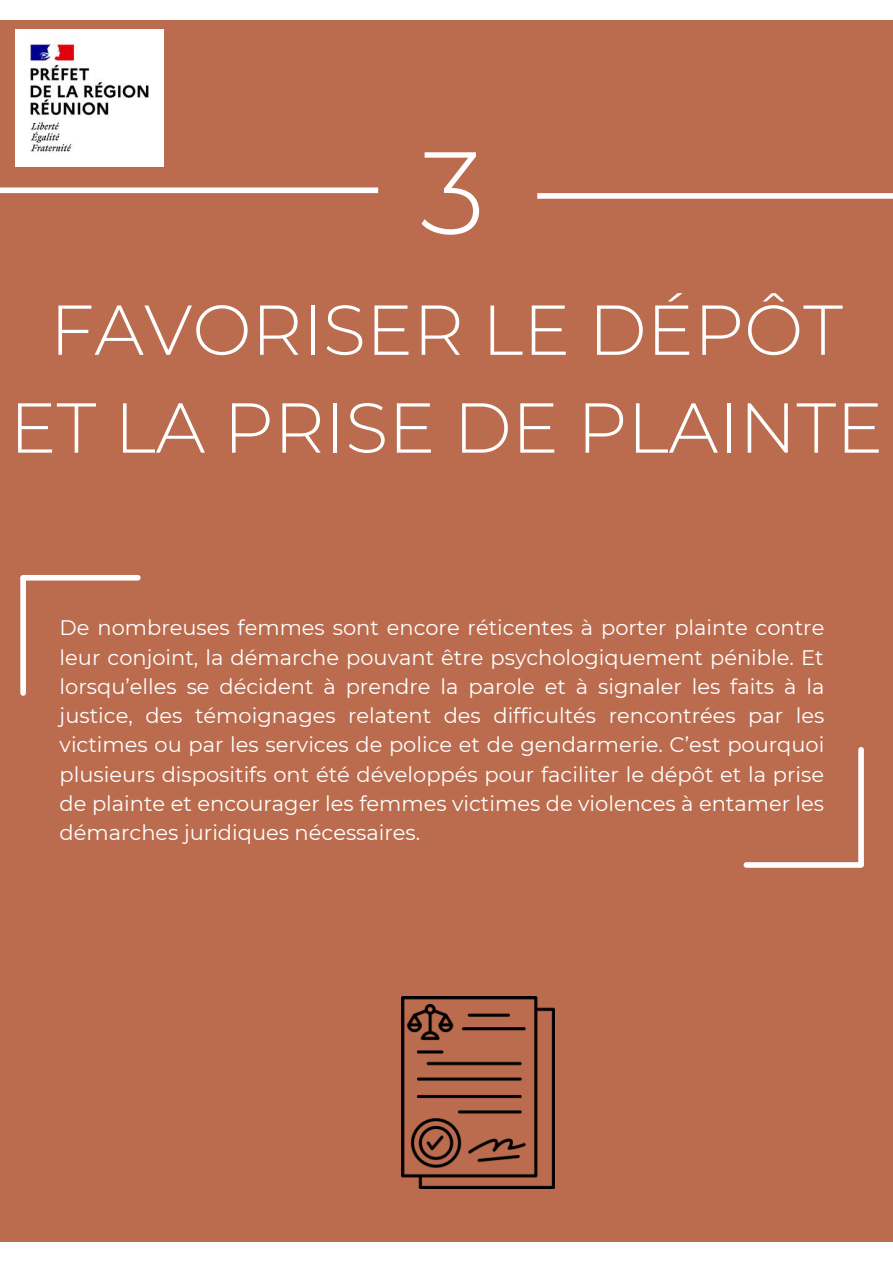
<style>
.page{position:relative;width:893px;height:1264px;background:#fff}
.page>*{position:absolute;margin:0;border:0;box-sizing:border-box;transform-origin:0 0}
.t1{font:300 116.85px "Montserrat";color:#fff}
.t2{font:300 70.5px/97.8px "Montserrat";color:#fff;text-align:center}
.t3{font:21px/29.2px "Montserrat";color:#fff;text-align:justify}
</style>
<div class="page">
<div style="left:0;top:0;width:892px;height:1262px;background:#bb6c4e"></div>
<div style="left:0;top:1242px;width:892px;height:20px;background:#fff"></div>
<div style="left:0;top:0;width:892px;height:20px;background:#fff"></div>
<img style="left:15px;top:29px;width:148px;height:137px">
<div style="left:0;top:187px;width:378px;height:6px;background:#fff"></div>
<div style="left:537px;top:193px;width:355px;height:6px;background:#fff"></div>
<div style="left:23px;top:575px;width:115px;height:5px;background:#fff"></div>
<div style="left:20px;top:578px;width:6px;height:115px;background:#fff"></div>
<div style="left:746px;top:862px;width:115px;height:5px;background:#fff"></div>
<div style="left:858px;top:749px;width:5px;height:115px;background:#fff"></div>
<img style="left:402px;top:996px;width:152px;height:192px">
<h1 class="t1" style="left:420px;top:121px;width:67px">3</h1>
<h2 class="t2" style="left:9px;top:280px;width:875px">FAVORISER LE DÉPÔT<br>ET LA PRISE DE PLAINTE</h2>
<p class="t3" style="left:60px;top:613px;width:766px">De nombreuses femmes sont encore réticentes à porter plainte contre leur conjoint, la démarche pouvant être psychologiquement pénible. Et lorsqu’elles se décident à prendre la parole et à signaler les faits à la justice, des témoignages relatent des difficultés rencontrées par les victimes ou par les services de police et de gendarmerie. C’est pourquoi plusieurs dispositifs ont été développés pour faciliter le dépôt et la prise de plainte et encourager les femmes victimes de violences à entamer les démarches juridiques nécessaires.</p>
</div>
